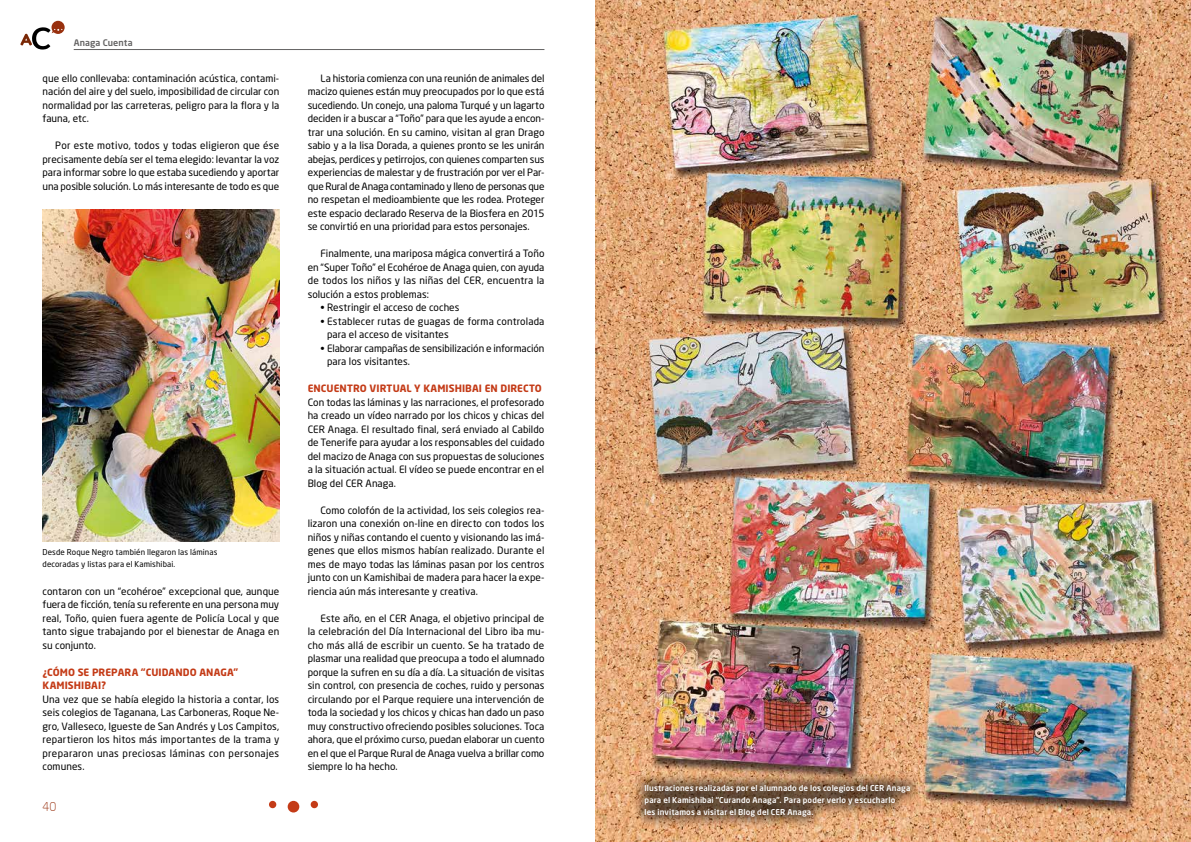
<style>
.page{position:relative;width:1191px;height:842px;background:#fff}
.page>*{position:absolute;margin:0;border:0;box-sizing:border-box;transform-origin:0 0}
.t1{font:300 12px "Neo Sans";color:#98300e}
.t2{font:10px/13.5px "Neo Sans TR";letter-spacing:.005em;color:#000;text-align:justify}
.t3{font:10px/13.5px "Neo Sans Bold TR";letter-spacing:.01em;color:#c43b17}
.t4{font:9px "Neo Sans Medium TR";letter-spacing:.01em;color:#646363}
.t5{font:8px/12px "Neo Sans Medium TR";letter-spacing:.015em;color:#fff}
.t6{font:8px/12px "Neo Sans TR";letter-spacing:.015em;color:#000}
</style>
<div class="page">
<div style="left:269px;top:801px;width:7px;height:7px;background:#c43b17;border-radius:50%"></div>
<div style="left:311px;top:801px;width:7px;height:7px;background:#c43b17;border-radius:50%"></div>
<div style="left:288px;top:801px;width:11px;height:11px;background:#c43b17;border-radius:50%"></div>
<hr style="left:74px;top:49px;width:470px;height:1px;background:#646363">
<svg style="left:20px;top:21px;width:45px;height:29px"></svg>
<img style="left:595px;top:0;width:596px;height:842px">
<img style="left:43px;top:210px;width:236px;height:332px">
<div style="left:632px;top:771px;width:291px;height:58px;background:#000;opacity:.85"></div>
<p class="t4" style="left:74px;top:37px;width:60px">Anaga Cuenta</p>
<p class="t2" style="left:43px;top:71px;width:238px">que ello conllevaba: contaminación acústica, contami&shy;nación del aire y del suelo, imposibilidad de circular con normalidad por las carreteras, peligro para la flora y la fauna, etc.</p>
<p class="t2" style="left:43px;top:138px;width:238px;text-indent:13px">Por este motivo, todos y todas eligieron que ése precisamente debía ser el tema elegido: levantar la voz para informar sobre lo que estaba sucediendo y aportar una posible solución. Lo más interesante de todo es que</p>
<p class="t6" style="left:43px;top:546px;width:176px">Desde Roque Negro también llegaron las láminas decoradas y listas para el Kamishibai.</p>
<p class="t2" style="left:43px;top:584px;width:238px">contaron con un “ecohéroe” excepcional que, aunque fuera de ficción, tenía su referente en una persona muy real, Toño, quien fuera agente de Policía Local y que tanto sigue trabajando por el bienestar de Anaga en su conjunto.</p>
<p class="t3" style="left:43px;top:665px;width:197px">¿CÓMO SE PREPARA “CUIDANDO ANAGA”<br>KAMISHIBAI?</p>
<p class="t2" style="left:43px;top:692px;width:238px">Una vez que se había elegido la historia a contar, los seis colegios de Taganana, Las Carboneras, Roque Ne&shy;gro, Valleseco, Igueste de San Andrés y Los Campitos, repartieron los hitos más importantes de la trama y prepararon unas preciosas láminas con personajes comunes.</p>
<p class="t1" style="left:43px;top:799px;width:15px">40</p>
<p class="t2" style="left:308px;top:71px;width:238px;text-indent:13px">La historia comienza con una reunión de animales del macizo quienes están muy preocupados por lo que está sucediendo. Un conejo, una paloma Turqué y un lagarto deciden ir a buscar a “Toño” para que les ayude a encon&shy;trar una solución. En su camino, visitan al gran Drago sabio y a la lisa Dorada, a quienes pronto se les unirán abejas, perdices y petirrojos, con quienes comparten sus experiencias de malestar y de frustración por ver el Par&shy;que Rural de Anaga contaminado y lleno de personas que no respetan el medioambiente que les rodea. Proteger este espacio declarado Reserva de la Biosfera en 2015 se convirtió en una prioridad para estos personajes.</p>
<p class="t2" style="left:308px;top:246px;width:238px;text-indent:13px">Finalmente, una mariposa mágica convertirá a Toño en “Super Toño” el Ecohéroe de Anaga quien, con ayuda de todos los niños y las niñas del CER, encuentra la solución a estos problemas:</p>
<p class="t2" style="left:320px;top:300px;width:140px">• Restringir el acceso de coches</p>
<p class="t2" style="left:327px;top:314px;width:219px;text-indent:-7px">• Establecer rutas de guagas de forma controlada para el acceso de visitantes</p>
<p class="t2" style="left:327px;top:341px;width:219px;text-indent:-7px">• Elaborar campañas de sensibilización e información para los visitantes.</p>
<p class="t3" style="left:308px;top:381px;width:236px">ENCUENTRO VIRTUAL Y KAMISHIBAI EN DIRECTO</p>
<p class="t2" style="left:308px;top:395px;width:238px">Con todas las láminas y las narraciones, el profesorado ha creado un vídeo narrado por los chicos y chicas del CER Anaga. El resultado final, será enviado al Cabildo de Tenerife para ayudar a los responsables del cuidado del macizo de Anaga con sus propuestas de soluciones a la situación actual. El vídeo se puede encontrar en el Blog del CER Anaga.</p>
<p class="t2" style="left:308px;top:503px;width:238px;text-indent:13px">Como colofón de la actividad, los seis colegios rea&shy;lizaron una conexión on-line en directo con todos los niños y niñas contando el cuento y visionando las imá&shy;genes que ellos mismos habían realizado. Durante el mes de mayo todas las láminas pasan por los centros junto con un Kamishibai de madera para hacer la expe&shy;riencia aún más interesante y creativa.</p>
<p class="t2" style="left:308px;top:611px;width:238px;text-indent:13px">Este año, en el CER Anaga, el objetivo principal de la celebración del Día Internacional del Libro iba mu&shy;cho más allá de escribir un cuento. Se ha tratado de plasmar una realidad que preocupa a todo el alumnado porque la sufren en su día a día. La situación de visitas sin control, con presencia de coches, ruido y personas circulando por el Parque requiere una intervención de toda la sociedad y los chicos y chicas han dado un paso muy constructivo ofreciendo posibles soluciones. Toca ahora, que el próximo curso, puedan elaborar un cuento en el que el Parque Rural de Anaga vuelva a brillar como siempre lo ha hecho.</p>
<p class="t5" style="left:644px;top:781px;width:267px">Ilustraciones realizadas por el alumnado de los colegios del CER Anaga para el Kamishibai “Curando Anaga”. Para poder verlo y escucharlo<br>les invitamos a visitar el Blog del CER Anaga.</p>
</div>
